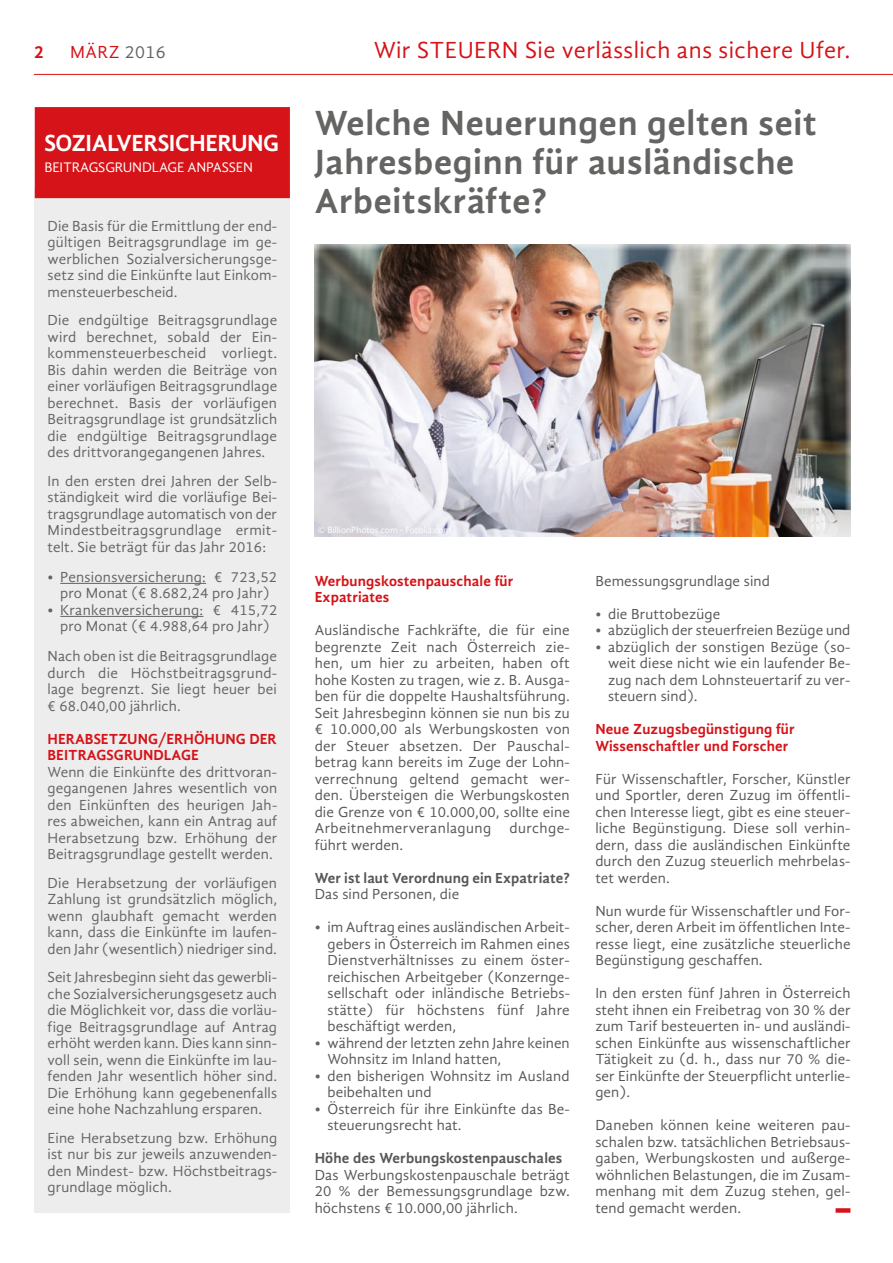
<style>
.page{position:relative;width:893px;height:1263px;background:#fff}
.page>*{position:absolute;margin:0;border:0;box-sizing:border-box;transform-origin:0 0}
.t1{font:700 36px/39px "Gandhi Sans";letter-spacing:.02em;color:#646463}
.t2{font:24px "Gandhi Sans";letter-spacing:.02em;color:#d51318}
.t3{font:700 24px "Gandhi Sans";letter-spacing:-.02em;color:#fff}
.t4{font:18px "Gandhi Sans";letter-spacing:.025em;color:#d51318}
.t5{font:700 18px "Gandhi Sans";color:#d51318}
.t6{font:15px/16.5px "Gandhi Sans";letter-spacing:.01em;color:#575756;text-align:justify}
.t7{font:15px/16.5px "Gandhi Sans";letter-spacing:.01em;color:#646463;text-align:justify}
.t8{font:700 15px/16.5px "Gandhi Sans";letter-spacing:.01em;color:#d51318}
.t9{font:700 15px "Gandhi Sans";letter-spacing:.01em;color:#575756}
.t10{font:14.25px "Gandhi Sans";letter-spacing:-.01em;color:#fff}
.t11{font:9.3px "Gandhi Sans";color:#fff}
.s1{color:#646463}
</style>
<div class="page">
<div style="left:836px;top:1208px;width:14px;height:5px;background:#d51318"></div>
<div style="left:35px;top:190px;width:255px;height:1023px;background:#ededed"></div>
<hr style="left:60px;top:583px;width:146px;height:1px;background:#646463">
<hr style="left:60px;top:616px;width:143px;height:1px;background:#646463">
<div style="left:36px;top:108px;width:253px;height:89px;background:#d51318"></div>
<div style="left:35px;top:107px;width:255px;height:91px;border:2px solid #d51318"></div>
<img style="left:315px;top:245px;width:535px;height:291px">
<hr style="left:34px;top:74px;width:859px;height:1px;background:#d51318">
<p class="t5" style="left:34px;top:42px;width:11px">2</p>
<p class="t4" style="left:70px;top:42px;width:97px">MÄRZ <span class="s1">2016</span></p>
<h2 class="t3" style="left:44px;top:129px;width:237px">SOZIALVERSICHERUNG</h2>
<p class="t10" style="left:44px;top:159px;width:210px">BEITRAGSGRUNDLAGE ANPASSEN</p>
<p class="t7" style="left:48px;top:218px;width:231px">Die Basis für die Ermittlung der end&shy;gültigen Beitragsgrundlage im ge&shy;werblichen Sozialversicherungsge&shy;setz sind die Einkünfte laut Einkom&shy;mensteuerbescheid.</p>
<p class="t7" style="left:48px;top:312px;width:231px">Die endgültige Beitragsgrundlage wird berechnet, sobald der Ein&shy;kommensteuerbescheid vorliegt.<br>Bis dahin werden die Beiträge von einer vorläufigen Beitragsgrundlage berechnet. Basis der vorläufigen Beitragsgrundlage ist grundsätzlich die endgültige Beitragsgrundlage des drittvorangegangenen Jahres.</p>
<p class="t7" style="left:48px;top:473px;width:231px">In den ersten drei Jahren der Selb&shy;ständigkeit wird die vorläufige Bei&shy;tragsgrundlage automatisch von der Mindestbeitragsgrundlage ermit&shy;telt. Sie beträgt für das Jahr 2016:</p>
<p class="t7" style="left:48px;top:569px;width:231px;text-align:center">• Pensionsversicherung: € 723,52 pro Monat (€ 8.682,24 pro Jahr)</p>
<p class="t7" style="left:48px;top:602px;width:231px;text-align:center">• Krankenversicherung: € 415,72 pro Monat (€ 4.988,64 pro Jahr)</p>
<p class="t7" style="left:48px;top:648px;width:231px">Nach oben ist die Beitragsgrundlage durch die Höchstbeitragsgrund&shy;lage begrenzt. Sie liegt heuer bei € 68.040,00 jährlich.</p>
<p class="t8" style="left:48px;top:730px;width:231px">HERABSETZUNG/ERHÖHUNG DER<br>BEITRAGSGRUNDLAGE</p>
<p class="t7" style="left:48px;top:764px;width:231px">Wenn die Einkünfte des drittvoran&shy;gegangenen Jahres wesentlich von den Einkünften des heurigen Jah&shy;res abweichen, kann ein Antrag auf Herabsetzung bzw. Erhöhung der Beitragsgrundlage gestellt werden.</p>
<p class="t7" style="left:48px;top:875px;width:231px">Die Herabsetzung der vorläufigen Zahlung ist grundsätzlich möglich, wenn glaubhaft gemacht werden kann, dass die Einkünfte im laufen&shy;den Jahr (wesentlich) niedriger sind.</p>
<p class="t7" style="left:48px;top:969px;width:231px">Seit Jahresbeginn sieht das gewerbli&shy;che Sozialversicherungsgesetz auch die Möglichkeit vor, dass die vorläu&shy;fige Beitragsgrundlage auf Antrag erhöht werden kann. Dies kann sinn&shy;voll sein, wenn die Einkünfte im lau&shy;fenden Jahr wesentlich höher sind.<br>Die Erhöhung kann gegebenenfalls eine hohe Nachzahlung ersparen.</p>
<p class="t7" style="left:48px;top:1130px;width:231px">Eine Herabsetzung bzw. Erhöhung ist nur bis zur jeweils anzuwenden&shy;den Mindest- bzw. Höchstbeitrags&shy;grundlage möglich.</p>
<h2 class="t2" style="left:374px;top:37px;width:478px">Wir STEUERN Sie verlässlich ans sichere Ufer.</h2>
<h1 class="t1" style="left:315px;top:103px;width:504px">Welche Neuerungen gelten seit<br>Jahresbeginn für ausländische<br>Arbeitskräfte?</h1>
<p class="t11" style="left:318px;top:525px;width:135px">© BillionPhotos.com - Fotolia.com</p>
<p class="t8" style="left:315px;top:572px;width:200px">Werbungskostenpauschale für<br>Expatriates</p>
<p class="t6" style="left:315px;top:622px;width:257px">Ausländische Fachkräfte, die für eine begrenzte Zeit nach Österreich zie&shy;hen, um hier zu arbeiten, haben oft hohe Kosten zu tragen, wie z. B. Ausga&shy;ben für die doppelte Haushaltsführung.<br>Seit Jahresbeginn können sie nun bis zu € 10.000,00 als Werbungskosten von der Steuer absetzen. Der Pauschal&shy;betrag kann bereits im Zuge der Lohn&shy;verrechnung geltend gemacht wer&shy;den. Übersteigen die Werbungskosten die Grenze von € 10.000,00, sollte eine Arbeitnehmerveranlagung durchge&shy;führt werden.</p>
<p class="t9" style="left:315px;top:869px;width:257px">Wer ist laut Verordnung ein Expatriate?</p>
<p class="t6" style="left:315px;top:886px;width:146px">Das sind Personen, die</p>
<p class="t6" style="left:327px;top:919px;width:244px;text-indent:-13px"><span class="s1">•</span> im Auftrag eines ausländischen Arbeit&shy;gebers in Österreich im Rahmen eines Dienstverhältnisses zu einem öster&shy;reichischen Arbeitgeber (Konzernge&shy;sellschaft oder inländische Betriebs&shy;stätte) für höchstens fünf Jahre beschäftigt werden,</p>
<p class="t6" style="left:327px;top:1034px;width:244px;text-indent:-13px"><span class="s1">•</span> während der letzten zehn Jahre keinen<br>Wohnsitz im Inland hatten,</p>
<p class="t6" style="left:327px;top:1067px;width:244px;text-indent:-13px"><span class="s1">•</span> den bisherigen Wohnsitz im Ausland beibehalten und</p>
<p class="t6" style="left:327px;top:1100px;width:244px;text-indent:-13px"><span class="s1">•</span> Österreich für ihre Einkünfte das Be&shy;steuerungsrecht hat.</p>
<p class="t9" style="left:315px;top:1149px;width:249px">Höhe des Werbungskostenpauschales</p>
<p class="t6" style="left:315px;top:1166px;width:257px">Das Werbungskostenpauschale beträgt 20 % der Bemessungsgrundlage bzw. höchstens € 10.000,00 jährlich.</p>
<p class="t6" style="left:595px;top:572px;width:176px">Bemessungsgrundlage sind</p>
<p class="t6" style="left:595px;top:605px;width:127px"><span class="s1">•</span> die Bruttobezüge</p>
<p class="t6" style="left:595px;top:622px;width:257px"><span class="s1">•</span> abzüglich der steuerfreien Bezüge und</p>
<p class="t6" style="left:608px;top:638px;width:244px;text-indent:-13px"><span class="s1">•</span> abzüglich der sonstigen Bezüge (so&shy;weit diese nicht wie ein laufender Be&shy;zug nach dem Lohnsteuertarif zu ver&shy;steuern sind).</p>
<p class="t8" style="left:595px;top:721px;width:201px">Neue Zuzugsbegünstigung für<br>Wissenschaftler und Forscher</p>
<p class="t6" style="left:595px;top:770px;width:257px">Für Wissenschaftler, Forscher, Künstler und Sportler, deren Zuzug im öffentli&shy;chen Interesse liegt, gibt es eine steuer&shy;liche Begünstigung. Diese soll verhin&shy;dern, dass die ausländischen Einkünfte durch den Zuzug steuerlich mehrbelas&shy;tet werden.</p>
<p class="t6" style="left:595px;top:902px;width:257px">Nun wurde für Wissenschaftler und For&shy;scher, deren Arbeit im öffentlichen Inte&shy;resse liegt, eine zusätzliche steuerliche Begünstigung geschaffen.</p>
<p class="t6" style="left:595px;top:985px;width:257px">In den ersten fünf Jahren in Österreich steht ihnen ein Freibetrag von 30 % der zum Tarif besteuerten in- und ausländi&shy;schen Einkünfte aus wissenschaftlicher Tätigkeit zu (d. h., dass nur 70 % die&shy;ser Einkünfte der Steuerpflicht unterlie&shy;gen).</p>
<p class="t6" style="left:595px;top:1117px;width:257px">Daneben können keine weiteren pau&shy;schalen bzw. tatsächlichen Betriebsaus&shy;gaben, Werbungskosten und außerge&shy;wöhnlichen Belastungen, die im Zusam&shy;menhang mit dem Zuzug stehen, gel&shy;tend gemacht werden.</p>
</div>
